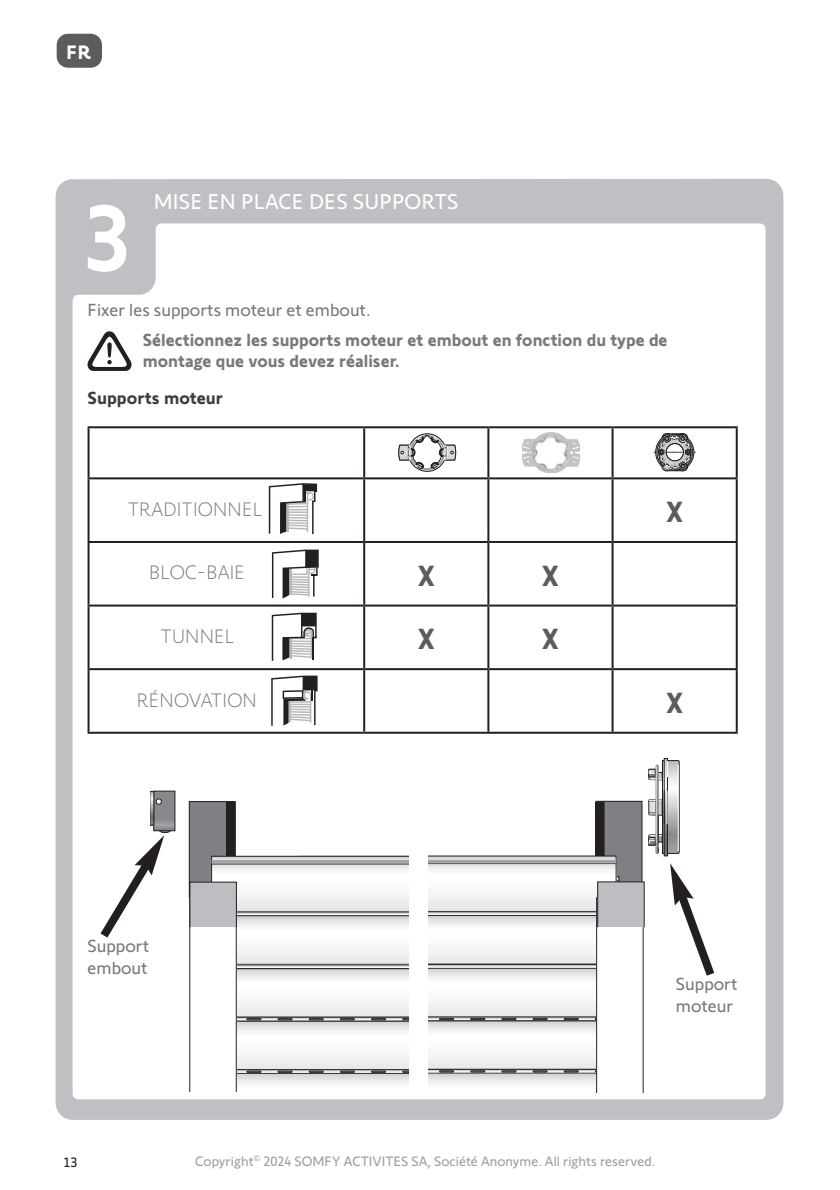
<style>
.page{position:relative;width:840px;height:1190px;background:#fff}
.page>*{position:absolute;margin:0;border:0;box-sizing:border-box;transform-origin:0 0}
.t1{font:500 96px "Somfy Sans";color:#fff}
.t2{font:700 30px "Somfy Sans";color:#5c5c5f;scale:.91 1}
.t3{font:22px "Somfy Sans";letter-spacing:.01em;color:#fff}
.t4{font:300 20px "Somfy Sans";letter-spacing:.01em;color:#76787b}
.t5{font:700 20px "Somfy Sans";color:#fff}
.t6{font:700 18px/21.6px "Somfy Sans";color:#76787b}
.t7{font:18px/21.6px "Somfy Sans";color:#76787b}
.t8{font:700 18px "Somfy Sans";color:#3d3d3e}
.t9{font:14px "Somfy Sans";color:#9c9ea1}
.t10{font:14px "Somfy Sans";color:#231f20}
</style>
<div class="page">
<div style="left:57px;top:34px;width:45px;height:34px;background:#5c5c5f;border-radius:11px"></div>
<div style="left:56px;top:179px;width:727px;height:941px;background:#bfc0c3;border-radius:17px"></div>
<div style="left:73px;top:223px;width:693px;height:876px;background:#fff"></div>
<div style="left:189px;top:802px;width:46px;height:95px;background:#7e8083"></div>
<div style="left:189px;top:801px;width:46px;height:96px;border:1px solid #231f20"></div>
<div style="left:227px;top:803px;width:8px;height:94px;background:#231f20"></div>
<div style="left:226px;top:802px;width:9px;height:95px;border:1px solid #231f20"></div>
<svg style="left:190px;top:856px;width:219px;height:236px"></svg>
<div style="left:190px;top:882px;width:46px;height:45px;background:#bdbec1"></div>
<div style="left:190px;top:882px;width:47px;height:45px;border:1px solid #231f20"></div>
<div style="left:664px;top:758px;width:4px;height:80px;border:1px solid #231f20"></div>
<svg style="left:429px;top:760px;width:292px;height:333px"></svg>
<svg style="left:93px;top:791px;width:82px;height:156px"></svg>
<svg style="left:88px;top:331px;width:44px;height:40px"></svg>
<hr style="left:88px;top:426px;width:276px;height:2px;background:#231f20">
<hr style="left:88px;top:428px;width:2px;height:49px;background:#231f20">
<hr style="left:364px;top:426px;width:124px;height:2px;background:#231f20">
<hr style="left:363px;top:428px;width:2px;height:49px;background:#231f20">
<hr style="left:488px;top:426px;width:125px;height:2px;background:#231f20">
<hr style="left:487px;top:428px;width:2px;height:49px;background:#231f20">
<hr style="left:613px;top:426px;width:125px;height:2px;background:#231f20">
<hr style="left:612px;top:428px;width:2px;height:49px;background:#231f20">
<hr style="left:736px;top:428px;width:2px;height:49px;background:#231f20">
<hr style="left:88px;top:477px;width:276px;height:2px;background:#231f20">
<hr style="left:88px;top:479px;width:2px;height:62px;background:#231f20">
<hr style="left:364px;top:477px;width:124px;height:2px;background:#231f20">
<hr style="left:363px;top:479px;width:2px;height:62px;background:#231f20">
<hr style="left:488px;top:477px;width:125px;height:2px;background:#231f20">
<hr style="left:487px;top:479px;width:2px;height:62px;background:#231f20">
<hr style="left:613px;top:477px;width:125px;height:2px;background:#231f20">
<hr style="left:612px;top:479px;width:2px;height:62px;background:#231f20">
<hr style="left:736px;top:479px;width:2px;height:62px;background:#231f20">
<hr style="left:88px;top:541px;width:276px;height:2px;background:#231f20">
<hr style="left:88px;top:543px;width:2px;height:62px;background:#231f20">
<hr style="left:364px;top:541px;width:124px;height:2px;background:#231f20">
<hr style="left:363px;top:543px;width:2px;height:62px;background:#231f20">
<hr style="left:488px;top:541px;width:125px;height:2px;background:#231f20">
<hr style="left:487px;top:543px;width:2px;height:62px;background:#231f20">
<hr style="left:613px;top:541px;width:125px;height:2px;background:#231f20">
<hr style="left:612px;top:543px;width:2px;height:62px;background:#231f20">
<hr style="left:736px;top:543px;width:2px;height:62px;background:#231f20">
<hr style="left:88px;top:605px;width:276px;height:2px;background:#231f20">
<hr style="left:88px;top:607px;width:2px;height:61px;background:#231f20">
<hr style="left:364px;top:605px;width:124px;height:2px;background:#231f20">
<hr style="left:363px;top:607px;width:2px;height:61px;background:#231f20">
<hr style="left:488px;top:605px;width:125px;height:2px;background:#231f20">
<hr style="left:487px;top:607px;width:2px;height:61px;background:#231f20">
<hr style="left:613px;top:605px;width:125px;height:2px;background:#231f20">
<hr style="left:612px;top:607px;width:2px;height:61px;background:#231f20">
<hr style="left:736px;top:607px;width:2px;height:61px;background:#231f20">
<hr style="left:88px;top:668px;width:276px;height:2px;background:#231f20">
<hr style="left:88px;top:670px;width:2px;height:62px;background:#231f20">
<hr style="left:364px;top:668px;width:124px;height:2px;background:#231f20">
<hr style="left:363px;top:670px;width:2px;height:62px;background:#231f20">
<hr style="left:488px;top:668px;width:125px;height:2px;background:#231f20">
<hr style="left:487px;top:670px;width:2px;height:62px;background:#231f20">
<hr style="left:613px;top:668px;width:125px;height:2px;background:#231f20">
<hr style="left:612px;top:670px;width:2px;height:62px;background:#231f20">
<hr style="left:736px;top:670px;width:2px;height:62px;background:#231f20">
<hr style="left:88px;top:732px;width:276px;height:2px;background:#231f20">
<hr style="left:364px;top:732px;width:374px;height:2px;background:#231f20">
<svg style="left:399px;top:434px;width:57px;height:37px"></svg>
<img style="left:523px;top:433px;width:57px;height:40px">
<svg style="left:654px;top:433px;width:42px;height:40px"></svg>
<svg style="left:269px;top:483px;width:48px;height:51px"></svg>
<svg style="left:272px;top:550px;width:47px;height:49px"></svg>
<svg style="left:272px;top:613px;width:45px;height:48px"></svg>
<svg style="left:271px;top:676px;width:47px;height:50px"></svg>
<p class="t5" style="left:66px;top:45px;width:26px">FR</p>
<p class="t3" style="left:154px;top:194px;width:306px">MISE N PLACE DES SUPPORTS</p>
<p class="t3" style="left:161px;top:196px;width:257px">OUVERTURE DU CAISSON</p>
<h1 class="t1" style="left:83px;top:206px;width:49px">3</h1>
<p class="t7" style="left:88px;top:301px;width:285px">Fixer les supports moteur et embout.</p>
<p class="t6" style="left:143px;top:331px;width:526px">Sélectionnez les supports moteur et embout en fonction du type de montage que vous devez réaliser.</p>
<p class="t8" style="left:88px;top:392px;width:137px">Supports moteur</p>
<p class="t4" style="left:128px;top:497px;width:136px">TRADITIONNEL</p>
<h2 class="t2" style="left:666px;top:502px;width:21px">X</h2>
<p class="t4" style="left:149px;top:561px;width:97px">BLOC-BAIE</p>
<h2 class="t2" style="left:417px;top:566px;width:21px">X</h2>
<h2 class="t2" style="left:542px;top:566px;width:21px">X</h2>
<p class="t4" style="left:161px;top:624px;width:75px">TUNNEL</p>
<h2 class="t2" style="left:417px;top:629px;width:21px">X</h2>
<h2 class="t2" style="left:542px;top:629px;width:21px">X</h2>
<p class="t4" style="left:137px;top:688px;width:122px">RÉNOVATION</p>
<h2 class="t2" style="left:666px;top:693px;width:21px">X</h2>
<p class="t7" style="left:88px;top:937px;width:63px">Support embout</p>
<p class="t7" style="left:676px;top:975px;width:63px">Support moteur</p>
<p class="t10" style="left:63px;top:1158px;width:15px">13</p>
<p class="t9" style="left:195px;top:1156px;width:461px">Copyright<sup>©</sup> 2024 SOMFY ACTIVITES SA, Société Anonyme. All rights reserved.</p>
</div>
